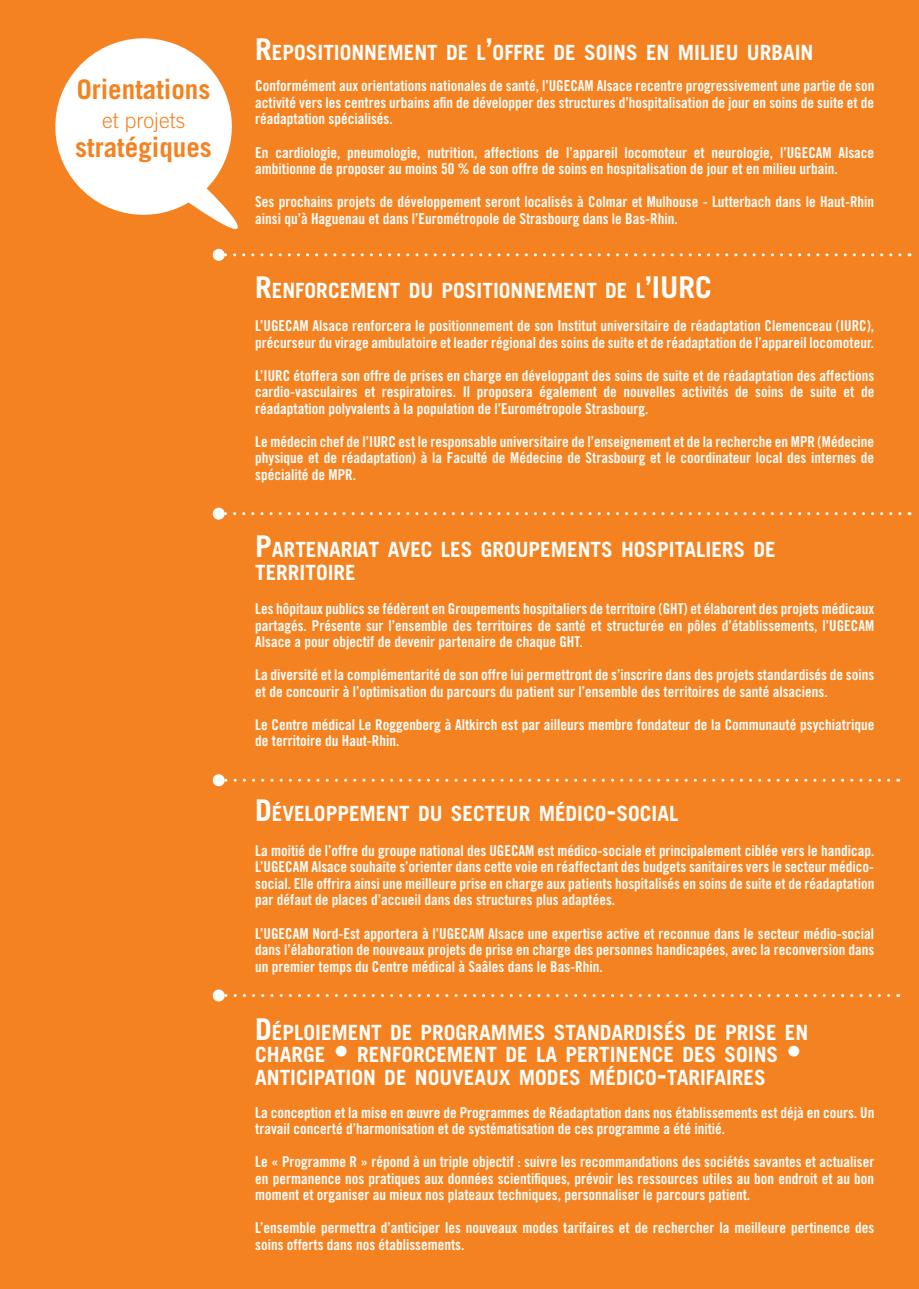
<style>
.page{position:relative;width:919px;height:1289px;background:#fff}
.page>*{position:absolute;margin:0;border:0;box-sizing:border-box;transform-origin:0 0}
.t1{font:700 27px "Trade Gothic LT Std";color:#f58220}
.t2{font:300 21.3px "Trade Gothic LT Std";color:#f58220}
.t3{font:700 21px/22.5px "Trade Gothic LT Std";color:#fff}
.t4{font:15px/16.5px "Trade Gothic LT Std Bd Cn 20";color:#fff;text-align:justify}
.s1{font-size:30px}
</style>
<div class="page">
<div style="left:0;top:0;width:918px;height:1288px;background:#f58220"></div>
<svg style="left:225px;top:253px;width:674px;height:3px"></svg>
<div style="left:213px;top:249px;width:12px;height:12px;background:#fff;border-radius:50%"></div>
<svg style="left:225px;top:512px;width:674px;height:3px"></svg>
<div style="left:213px;top:507px;width:12px;height:12px;background:#fff;border-radius:50%"></div>
<svg style="left:225px;top:778px;width:663px;height:3px"></svg>
<div style="left:213px;top:774px;width:12px;height:12px;background:#fff;border-radius:50%"></div>
<svg style="left:55px;top:38px;width:183px;height:213px"></svg>
<div style="left:74px;top:77px;width:139px;height:96px;background:#fff"></div>
<svg style="left:225px;top:994px;width:663px;height:3px"></svg>
<div style="left:213px;top:989px;width:12px;height:12px;background:#fff;border-radius:50%"></div>
<svg style="left:66px;top:81px;width:157px;height:90px"></svg>
<h1 class="t1" style="left:77px;top:73px;width:135px">Orientations</h1>
<h2 class="t2" style="left:102px;top:108px;width:85px">et projets</h2>
<h1 class="t1" style="left:75px;top:131px;width:138px">stratégiques</h1>
<h3 class="t3" style="left:255px;top:41px;width:559px"><span class="s1">R</span>EPOSITIONNEMENT DE L<span class="s1">’</span>OFFRE DE SOINS EN MILIEU URBAIN</h3>
<p class="t4" style="left:255px;top:78px;width:620px">Conformément aux orientations nationales de santé, l’UGECAM Alsace recentre progressivement une partie de son activité vers les centres urbains afin de développer des structures d’hospitalisation de jour en soins de suite et de réadaptation spécialisés.</p>
<p class="t4" style="left:255px;top:144px;width:620px">En cardiologie, pneumologie, nutrition, affections de l’appareil locomoteur et neurologie, l’UGECAM Alsace ambitionne de proposer au moins 50 % de son offre de soins en hospitalisation de jour et en milieu urbain.</p>
<p class="t4" style="left:255px;top:193px;width:620px">Ses prochains projets de développement seront localisés à Colmar et Mulhouse - Lutterbach dans le Haut-Rhin ainsi qu’à Haguenau et dans l’Eurométropole de Strasbourg dans le Bas-Rhin.</p>
<h3 class="t3" style="left:255px;top:279px;width:458px"><span class="s1">R</span>ENFORCEMENT DU POSITIONNEMENT DE L<span class="s1">’IURC</span></h3>
<p class="t4" style="left:255px;top:317px;width:620px">L’UGECAM Alsace renforcera le positionnement de son Institut universitaire de réadaptation Clemenceau (IURC), précurseur du virage ambulatoire et leader régional des soins de suite et de réadaptation de l’appareil locomoteur.</p>
<p class="t4" style="left:255px;top:367px;width:620px">L’IURC étoffera son offre de prises en charge en développant des soins de suite et de réadaptation des affections cardio-vasculaires et respiratoires. Il proposera également de nouvelles activités de soins de suite et de réadaptation polyvalents à la population de l’Eurométropole Strasbourg.</p>
<p class="t4" style="left:255px;top:433px;width:620px">Le médecin chef de l’IURC est le responsable universitaire de l’enseignement et de la recherche en MPR (Médecine physique et de réadaptation) à la Faculté de Médecine de Strasbourg et le coordinateur local des internes de spécialité de MPR.</p>
<h3 class="t3" style="left:255px;top:538px;width:522px"><span class="s1">P</span>ARTENARIAT AVEC LES GROUPEMENTS HOSPITALIERS DE<br>TERRITOIRE</h3>
<p class="t4" style="left:255px;top:600px;width:620px">Les hôpitaux publics se fédèrent en Groupements hospitaliers de territoire (GHT) et élaborent des projets médicaux partagés. Présente sur l’ensemble des territoires de santé et structurée en pôles d’établissements, l’UGECAM Alsace a pour objectif de devenir partenaire de chaque GHT.</p>
<p class="t4" style="left:255px;top:666px;width:620px">La diversité et la complémentarité de son offre lui permettront de s’inscrire dans des projets standardisés de soins et de concourir à l’optimisation du parcours du patient sur l’ensemble des territoires de santé alsaciens.</p>
<p class="t4" style="left:255px;top:716px;width:620px">Le Centre médical Le Roggenberg à Altkirch est par ailleurs membre fondateur de la Communauté psychiatrique de territoire du Haut-Rhin.</p>
<h3 class="t3" style="left:255px;top:802px;width:424px"><span class="s1">D</span>ÉVELOPPEMENT DU SECTEUR MÉDICO<span class="s1">-</span>SOCIAL</h3>
<p class="t4" style="left:255px;top:842px;width:620px">La moitié de l’offre du groupe national des UGECAM est médico-sociale et principalement ciblée vers le handicap.<br>L’UGECAM Alsace souhaite s’orienter dans cette voie en réaffectant des budgets sanitaires vers le secteur médico&shy;social. Elle offrira ainsi une meilleure prise en charge aux patients hospitalisés en soins de suite et de réadaptation par défaut de places d’accueil dans des structures plus adaptées.</p>
<p class="t4" style="left:255px;top:924px;width:620px">L’UGECAM Nord-Est apportera à l’UGECAM Alsace une expertise active et reconnue dans le secteur médio-social dans l’élaboration de nouveaux projets de prise en charge des personnes handicapées, avec la reconversion dans un premier temps du Centre médical à Saâles dans le Bas-Rhin.</p>
<h3 class="t3" style="left:255px;top:1020px;width:554px"><span class="s1">D</span>ÉPLOIEMENT DE PROGRAMMES STANDARDISÉS DE PRISE EN<br>CHARGE <span class="s1">•</span> RENFORCEMENT DE LA PERTINENCE DES SOINS <span class="s1">•<br></span>ANTICIPATION DE NOUVEAUX MODES MÉDICO<span class="s1">-</span>TARIFAIRES</h3>
<p class="t4" style="left:255px;top:1103px;width:620px">La conception et la mise en œuvre de Programmes de Réadaptation dans nos établissements est déjà en cours. Un travail concerté d’harmonisation et de systématisation de ces programme a été initié.</p>
<p class="t4" style="left:255px;top:1153px;width:620px">Le « Programme R » répond à un triple objectif : suivre les recommandations des sociétés savantes et actualiser en permanence nos pratiques aux données scientifiques, prévoir les ressources utiles au bon endroit et au bon moment et organiser au mieux nos plateaux techniques, personnaliser le parcours patient.</p>
<p class="t4" style="left:255px;top:1219px;width:620px">L’ensemble permettra d’anticiper les nouveaux modes tarifaires et de rechercher la meilleure pertinence des soins offerts dans nos établissements.</p>
</div>
